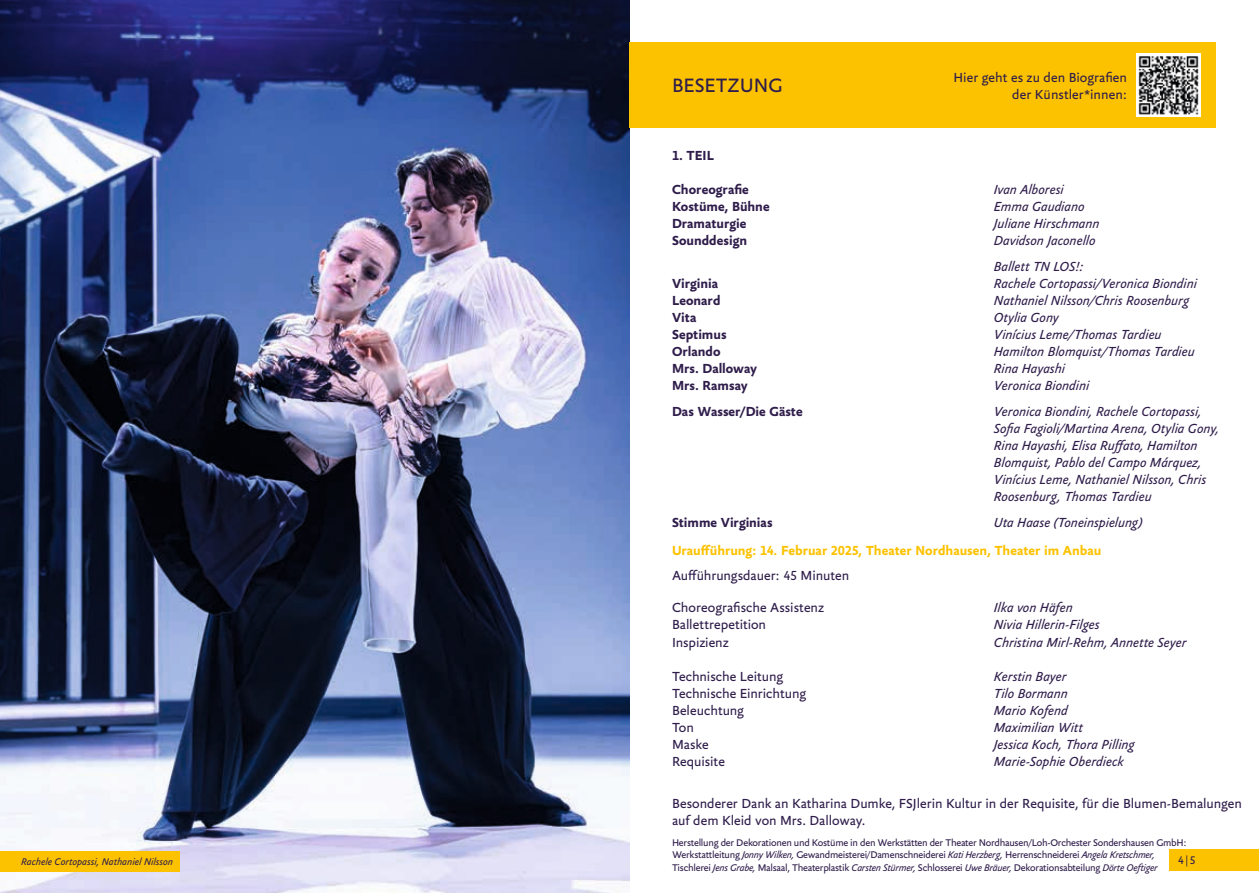
<style>
.page{position:relative;width:1259px;height:893px;background:#fff}
.page>*{position:absolute;margin:0;border:0;box-sizing:border-box;transform-origin:0 0}
.t1{font:21px "Yoga Sans OT";color:#2f1d4b}
.t2{font:italic 14.25px/17.1px "Yoga Sans OT";color:#2f1d4b}
.t3{font:14.25px/17.1px "Yoga Sans OT";letter-spacing:-.005em;color:#2f1d4b}
.t4{font:700 14.25px/17.1px "Yoga Sans OT";color:#2f1d4b}
.t5{font:700 14.25px "Yoga Sans OT";color:#fcc200}
.t6{font:12px "Yoga Sans OT";color:#2f1d4b}
.t7{font:10.5px/12.6px "Yoga Sans OT";letter-spacing:-.025em;color:#2f1d4b}
.t8{font:italic 10.5px "Yoga Sans OT";color:#2f1d4b}
.s1{font-style:italic}
</style>
<div class="page">
<img style="left:0;top:0;width:629px;height:893px">
<div style="left:629px;top:43px;width:587px;height:85px;background:#fcc200"></div>
<img style="left:1136px;top:53px;width:64px;height:64px">
<div style="left:1169px;top:850px;width:90px;height:21px;background:#fcc200"></div>
<div style="left:0;top:851px;width:179px;height:21px;background:#fcc200"></div>
<h1 class="t1" style="left:672px;top:74px;width:112px">BESETZUNG</h1>
<p class="t4" style="left:672px;top:147px;width:43px">1. TEIL</p>
<p class="t4" style="left:672px;top:181px;width:99px">Choreografie<br>Kostüme, Bühne<br>Dramaturgie<br>Sounddesign</p>
<p class="t4" style="left:672px;top:275px;width:87px">Virginia<br>Leonard<br>Vita<br>Septimus<br>Orlando<br>Mrs. Dalloway<br>Mrs. Ramsay</p>
<p class="t4" style="left:672px;top:403px;width:132px">Das Wasser/Die Gäste</p>
<p class="t4" style="left:672px;top:514px;width:102px">Stimme Virginias</p>
<p class="t3" style="left:953px;top:69px;width:175px;text-align:right">Hier geht es zu den Biografien der Künstler*innen:</p>
<p class="t2" style="left:994px;top:181px;width:107px">Ivan Alboresi<br>Emma Gaudiano<br>Juliane Hirschmann<br>Davidson Jaconello</p>
<p class="t2" style="left:994px;top:258px;width:205px">Ballett TN LOS!:<br>Rachele Cortopassi/Veronica Biondini<br>Nathaniel Nilsson/Chris Roosenburg<br>Otylia Gony<br>Vinícius Leme/Thomas Tardieu<br>Hamilton Blomquist/Thomas Tardieu<br>Rina Hayashi<br>Veronica Biondini</p>
<p class="t2" style="left:994px;top:403px;width:227px">Veronica Biondini, Rachele Cortopassi, Sofia Fagioli/Martina Arena, Otylia Gony, Rina Hayashi, Elisa Ruffato, Hamilton Blomquist, Pablo del Campo Márquez, Vinícius Leme, Nathaniel Nilsson, Chris Roosenburg, Thomas Tardieu</p>
<p class="t2" style="left:994px;top:514px;width:150px">Uta Haase (Toneinspielung)</p>
<p class="t5" style="left:672px;top:543px;width:431px">Uraufführung: 14. Februar 2025, Theater Nordhausen, Theater im Anbau</p>
<p class="t3" style="left:672px;top:567px;width:179px">Aufführungsdauer: 45 Minuten</p>
<p class="t3" style="left:672px;top:599px;width:154px">Choreografische Assistenz<br>Ballettrepetition<br>Inspizienz</p>
<p class="t3" style="left:672px;top:668px;width:136px">Technische Leitung<br>Technische Einrichtung<br>Beleuchtung<br>Ton<br>Maske<br>Requisite</p>
<p class="t2" style="left:994px;top:599px;width:194px">Ilka von Häfen<br>Nivia Hillerin-Filges<br>Christina Mirl-Rehm, Annette Seyer</p>
<p class="t2" style="left:994px;top:668px;width:142px">Kerstin Bayer<br>Tilo Bormann<br>Mario Kofend<br>Maximilian Witt<br>Jessica Koch, Thora Pilling<br>Marie-Sophie Oberdieck</p>
<p class="t3" style="left:672px;top:795px;width:571px">Besonderer Dank an Katharina Dumke, FSJlerin Kultur in der Requisite, für die Blumen-Bemalungen auf dem Kleid von Mrs. Dalloway.</p>
<p class="t7" style="left:672px;top:836px;width:516px">Herstellung der Dekorationen und Kostüme in den Werkstätten der Theater Nordhausen/Loh-Orchester Sondershausen GmbH:<br>Werkstattleitung <span class="s1">Jonny Wilken,</span> Gewandmeisterei/Damenschneiderei <span class="s1">Kati Herzberg,</span> Herrenschneiderei <span class="s1">Angela Kretschmer,<br></span>Tischlerei <span class="s1">Jens Grabe,</span> Malsaal, Theaterplastik <span class="s1">Carsten Stürmer,</span> Schlosserei <span class="s1">Uwe Bräuer,</span> Dekorationsabteilung <span class="s1">Dörte Oeftiger</span></p>
<p class="t8" style="left:21px;top:856px;width:153px">Rachele Cortopassi, Nathaniel Nilsson</p>
<p class="t6" style="left:1178px;top:854px;width:19px">4|5</p>
</div>
